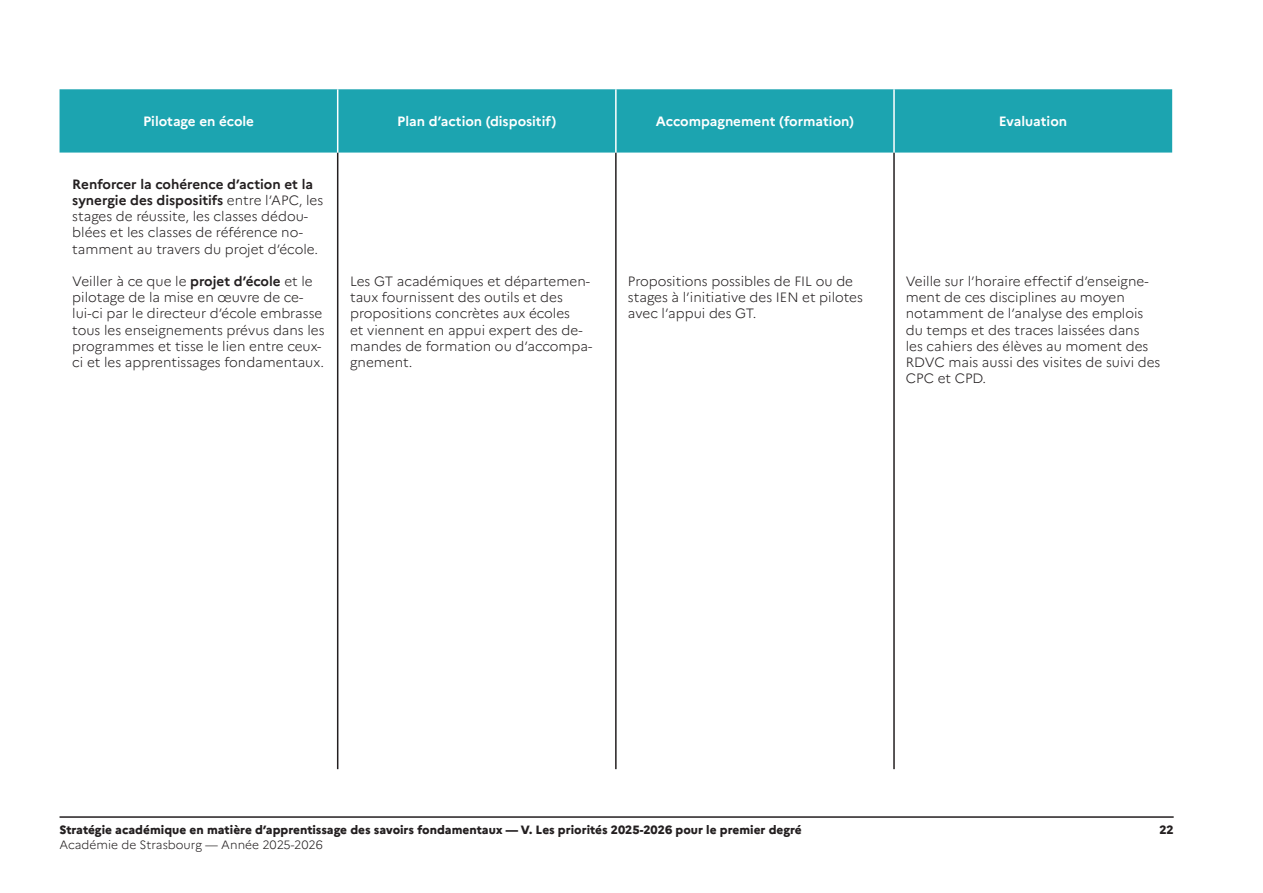
<style>
.page{position:relative;width:1263px;height:893px;background:#fff}
.page>*{position:absolute;margin:0;border:0;box-sizing:border-box;transform-origin:0 0}
.t1{font:300 13.5px/16.2px "Marianne";color:#231f20}
.t2{font:700 13.5px "Marianne";color:#fff}
.t3{font:800 12px "Marianne";color:#231f20}
.t4{font:300 12px "Marianne";color:#231f20}
.s1{font-weight:700}
</style>
<div class="page">
<hr style="left:60px;top:816px;width:1114px;height:2px;background:#231f20">
<div style="left:60px;top:89px;width:1112px;height:64px;background:#1ca4b0"></div>
<hr style="left:337px;top:153px;width:1px;height:616px;background:#231f20">
<hr style="left:615px;top:153px;width:2px;height:616px;background:#231f20">
<hr style="left:893px;top:153px;width:2px;height:616px;background:#231f20">
<hr style="left:337px;top:89px;width:1px;height:64px;background:#fff">
<hr style="left:615px;top:89px;width:2px;height:64px;background:#fff">
<hr style="left:893px;top:89px;width:2px;height:64px;background:#fff">
<p class="t2" style="left:143px;top:111px;width:113px">Pilotage en école</p>
<p class="t2" style="left:397px;top:111px;width:161px">Plan d’action (dispositif)</p>
<p class="t2" style="left:656px;top:111px;width:200px">Accompagnement (formation)</p>
<p class="t2" style="left:999px;top:111px;width:70px">Evaluation</p>
<p class="t1" style="left:72px;top:175px;width:252px"><span class="s1">Renforcer la cohérence d’action et la synergie des dispositifs</span> entre l’APC, les stages de réussite, les classes dédou&shy;blées et les classes de référence no&shy;tamment au travers du projet d’école.</p>
<p class="t1" style="left:72px;top:272px;width:254px">Veiller à ce que le <span class="s1">projet d’école</span> et le pilotage de la mise en œuvre de ce&shy;lui-ci par le directeur d’école embrasse tous les enseignements prévus dans les programmes et tisse le lien entre ceux&shy;ci et les apprentissages fondamentaux.</p>
<p class="t1" style="left:628px;top:272px;width:236px">Propositions possibles de FIL ou de stages à l’initiative des IEN et pilotes avec l’appui des GT.</p>
<p class="t1" style="left:906px;top:272px;width:256px">Veille sur l’horaire effectif d’enseigne&shy;ment de ces disciplines au moyen notamment de l’analyse des emplois du temps et des traces laissées dans<br>les cahiers des élèves au moment des RDVC mais aussi des visites de suivi des CPC et CPD.</p>
<p class="t1" style="left:350px;top:272px;width:244px">Les GT académiques et départemen&shy;taux fournissent des outils et des propositions concrètes aux écoles<br>et viennent en appui expert des de&shy;mandes de formation ou d’accompa&shy;gnement.</p>
<p class="t3" style="left:60px;top:821px;width:744px">Stratégie académique en matière d’apprentissage des savoirs fondamentaux — V. Les priorités 2025-2026 pour le premier degré</p>
<p class="t4" style="left:60px;top:835px;width:265px">Académie de Strasbourg — Année 2025-2026</p>
<p class="t3" style="left:1159px;top:821px;width:16px">22</p>
</div>
